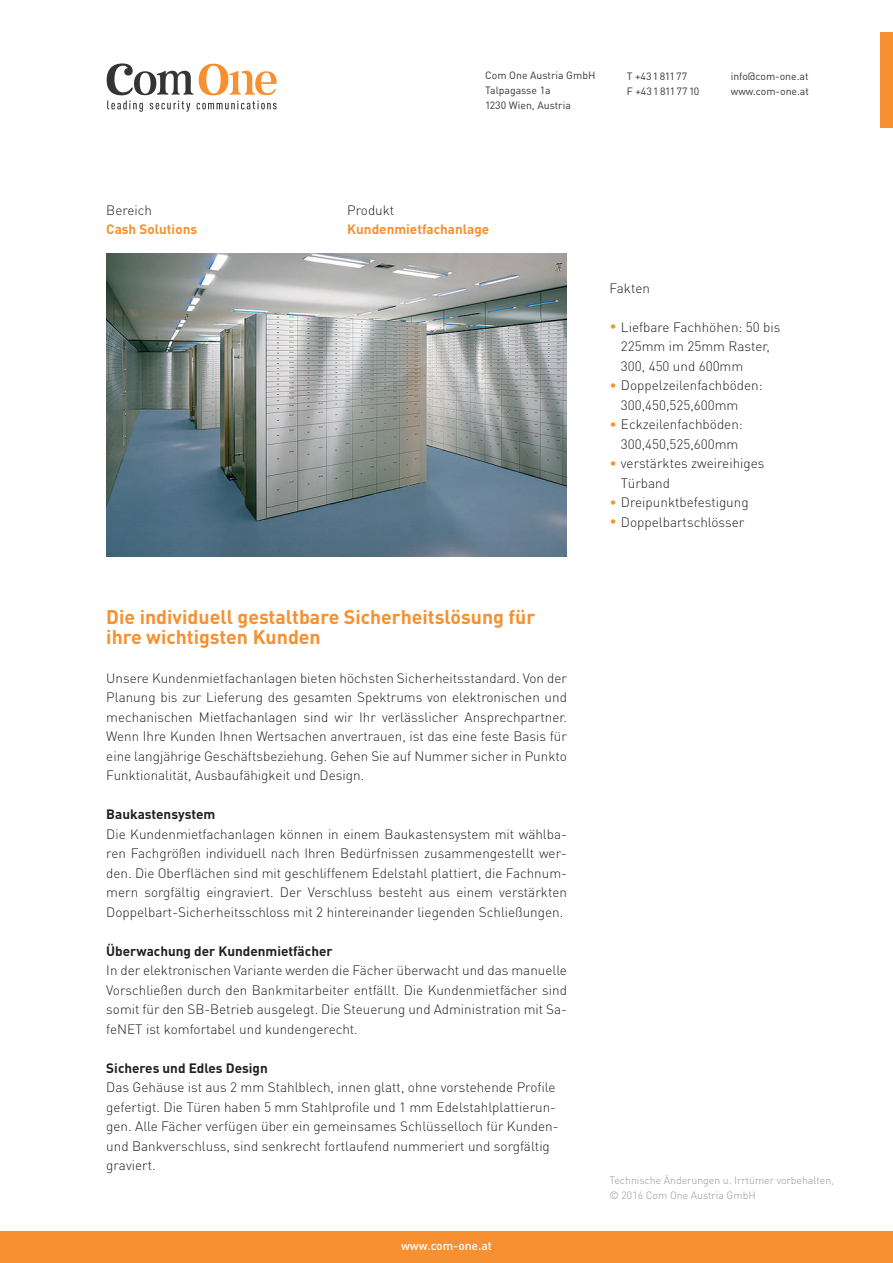
<style>
.page{position:relative;width:893px;height:1263px;background:#fff}
.page>*{position:absolute;margin:0;border:0;box-sizing:border-box;transform-origin:0 0}
.Headline_1{font:700 19.5px/19.5px "DIN Pro";color:#f69030}
.Copy{font:300 13.5px/19.5px "DIN Pro";color:#231f20;text-align:justify}
.Headline_2{font:300 13.5px/19.5px "DIN Pro";color:#231f20}
.Copy_Aufzählung{font:300 13.5px/19.5px "DIN Pro";color:#231f20}
.Headline_2-2{font:700 13.5px "DIN Pro";color:#231f20}
.Produktname{font:700 13.5px "DIN Pro";color:#f69030}
.t1{font:500 12px "DIN Pro";color:#fff}
.t2{font:10.5px/15px "DIN Pro";color:#343533}
.Headline_3{font:300 10.5px/15px "DIN Pro";color:#939598}
.s1{color:#f69030}
</style>
<div class="page">
<img style="left:106px;top:254px;width:461px;height:302px">
<div style="left:0;top:1231px;width:893px;height:32px;background:#f69030"></div>
<svg style="left:107px;top:101px;width:36px;height:11px"></svg>
<svg style="left:150px;top:101px;width:40px;height:11px"></svg>
<svg style="left:197px;top:101px;width:80px;height:8px"></svg>
<svg style="left:107px;top:63px;width:170px;height:32px"></svg>
<div style="left:880px;top:32px;width:13px;height:96px;background:#f69030"></div>
<p class="t2" style="left:485px;top:68px;width:112px">Com One Austria GmbH</p>
<p class="t2" style="left:485px;top:83px;width:67px">Talpagasse 1a</p>
<p class="t2" style="left:485px;top:98px;width:87px">1230 Wien, Austria</p>
<p class="t2" style="left:627px;top:68px;width:62px">T +43181177</p>
<p class="t2" style="left:627px;top:83px;width:74px">F +43181177 10</p>
<p class="t2" style="left:731px;top:68px;width:80px">info@com-one.at www.com-one.at</p>
<p class="Copy" style="left:106px;top:199px;width:47px">Bereich</p>
<p class="Produktname" style="left:106px;top:220px;width:92px">Cash Solutions</p>
<p class="Copy" style="left:347px;top:199px;width:49px">Produkt</p>
<p class="Produktname" style="left:347px;top:220px;width:144px">Kundenmietfachanlage</p>
<p class="Headline_1" style="left:106px;top:606px;width:430px">Die individuell gestaltbare Sicherheitslösung für ihre wichtigsten Kunden</p>
<p class="Copy" style="left:106px;top:667px;width:462px">Unsere Kundenmietfachanlagen bieten höchsten Sicherheitsstandard. Von der Planung bis zur Lieferung des gesamten Spektrums von elektronischen und mechanischen Mietfachanlagen sind wir Ihr verlässlicher Ansprechpartner.<br>Wenn Ihre Kunden Ihnen Wertsachen anvertrauen, ist das eine feste Basis für eine langjährige Geschäftsbeziehung. Gehen Sie auf Nummer sicher in Punkto Funktionalität, Ausbaufähigkeit und Design.</p>
<p class="Headline_2-2" style="left:106px;top:805px;width:111px">Baukastensystem</p>
<p class="Copy" style="left:106px;top:823px;width:462px">Die Kundenmietfachanlagen können in einem Baukastensystem mit wählba&shy;ren Fachgrößen individuell nach Ihren Bedürfnissen zusammengestellt wer&shy;den. Die Oberflächen sind mit geschliffenem Edelstahl plattiert, die Fachnum&shy;mern sorgfältig eingraviert. Der Verschluss besteht aus einem verstärkten Doppelbart-Sicherheitsschloss mit 2 hintereinander liegenden Schließungen.</p>
<p class="Headline_2-2" style="left:106px;top:941px;width:228px">Überwachung der Kundenmietfächer</p>
<p class="Copy" style="left:106px;top:960px;width:462px">In der elektronischen Variante werden die Fächer überwacht und das manuelle Vorschließen durch den Bankmitarbeiter entfällt. Die Kundenmietfächer sind somit für den SB-Betrieb ausgelegt. Die Steuerung und Administration mit Sa&shy;feNET ist komfortabel und kundengerecht.</p>
<p class="Headline_2-2" style="left:106px;top:1058px;width:163px">Sicheres und Edles Design</p>
<p class="Headline_2" style="left:106px;top:1077px;width:454px">Das Gehäuse ist aus 2 mm Stahlblech, innen glatt, ohne vorstehende Profile gefertigt. Die Türen haben 5 mm Stahlprofile und 1 mm Edelstahlplattierun&shy;gen. Alle Fächer verfügen über ein gemeinsames Schlüsselloch für Kunden&shy;und Bankverschluss, sind senkrecht fortlaufend nummeriert und sorgfältig graviert.</p>
<p class="t1" style="left:401px;top:1238px;width:92px">www.com-one.at</p>
<p class="Copy" style="left:609px;top:277px;width:42px">Fakten</p>
<p class="Copy_Aufzählung" style="left:621px;top:316px;width:161px;text-indent:-11px"><span class="s1">•</span> Liefbare Fachhöhen: 50 bis<br>225mm im 25mm Raster,<br>300, 450 und 600mm</p>
<p class="Copy_Aufzählung" style="left:621px;top:375px;width:143px;text-indent:-11px"><span class="s1">•</span> Doppelzeilenfachböden:<br>300,450,525,600mm</p>
<p class="Copy_Aufzählung" style="left:609px;top:414px;width:135px;text-align:center"><span class="s1">•</span> Eckzeilenfachböden:<br>300,450,525,600mm</p>
<p class="Copy_Aufzählung" style="left:621px;top:453px;width:145px;text-indent:-11px"><span class="s1">•</span> verstärktes zweireihiges<br>Türband</p>
<p class="Copy_Aufzählung" style="left:609px;top:492px;width:141px"><span class="s1">•</span> Dreipunktbefestigung</p>
<p class="Copy_Aufzählung" style="left:609px;top:511px;width:136px"><span class="s1">•</span> Doppelbartschlösser</p>
<p class="Headline_3" style="left:609px;top:1172px;width:226px">Technische Änderungen u. Irrtümer vorbehalten, © 2016 Com One Austria GmbH</p>
</div>
